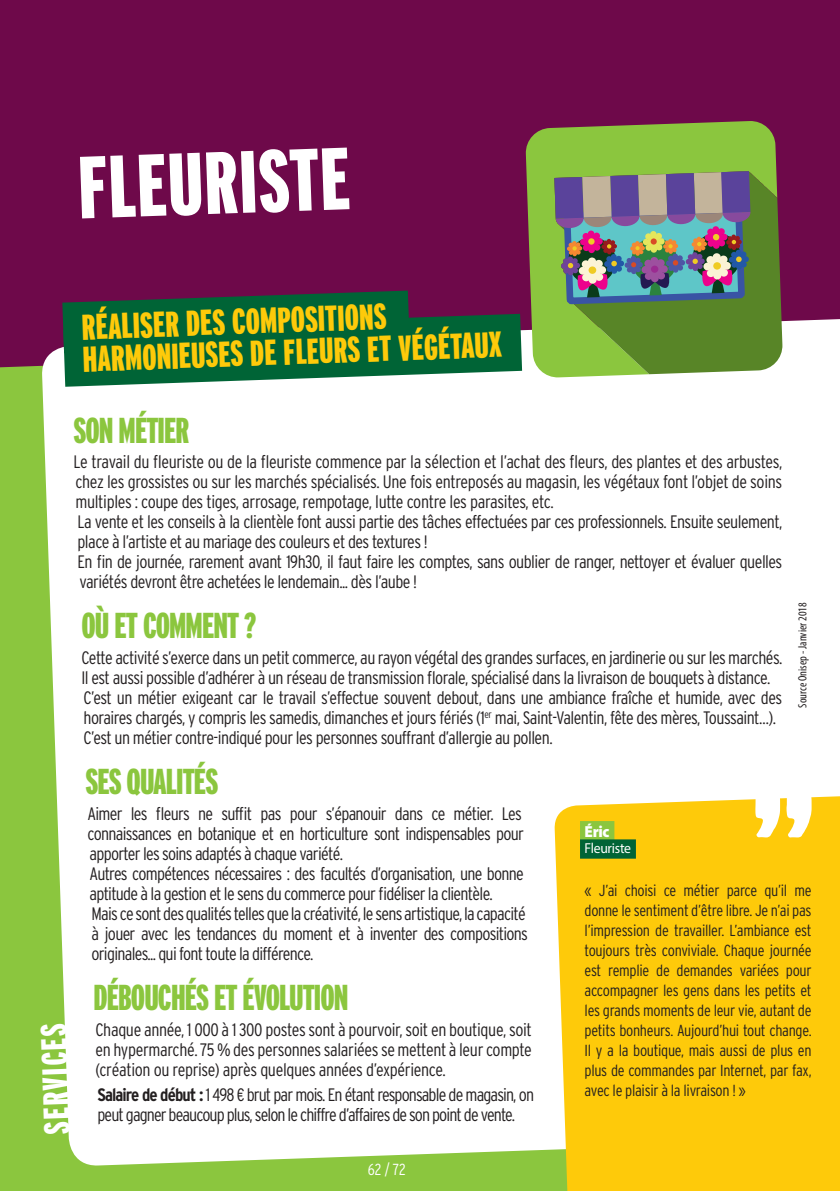
<style>
.page{position:relative;width:840px;height:1191px;background:#fff}
.page>*{position:absolute;margin:0;border:0;box-sizing:border-box;transform-origin:0 0}
.t1{font:900 extra-condensed 88px "Interstate";color:#fff}
.t2{font:900 extra-condensed 36px/32px "Interstate";color:#feca0a}
.t3{font:900 extra-condensed 36px "Interstate";letter-spacing:-.025em;color:#8bc63e}
.t4{font:900 extra-condensed 36px "Interstate";color:#fff}
.t5{font:300 condensed 18px/20px "Interstate";letter-spacing:-.03em;color:#231f20}
.t6{font:300 condensed 18px/20px "Interstate";letter-spacing:-.05em;color:#231f20}
.t7{font:300 condensed 16px/20px "Interstate";letter-spacing:-.02em;color:#231f20;text-align:justify}
.t8{font:300 condensed 16px "Interstate";color:#fff}
.t9{font:900 16px "Myriad Pro";color:#fff;scale:.95 1}
.t10{font:14.4px "Myriad Pro";letter-spacing:-.02em;color:#fff;scale:.95 1}
.t11{font:condensed 12px "Myriad Pro";color:#231f20}
.s1{font-weight:700}
</style>
<div class="page">
<div style="left:0;top:0;width:839px;height:1191px;background:#8bc63e"></div>
<div style="left:0;top:0;width:839px;height:367px;background:#6e094a"></div>
<div style="left:41px;top:317px;width:798px;height:849px;background:#fff"></div>
<div style="left:553px;top:795px;width:286px;height:396px;background:#feca0a"></div>
<svg style="left:755px;top:793px;width:56px;height:44px;background:#fef0bd"></svg>
<svg style="left:62px;top:290px;width:460px;height:97px;background:#236649"></svg>
<div style="left:579px;top:821px;width:35px;height:19px;background:#8bc63e"></div>
<div style="left:579px;top:839px;width:56px;height:19px;background:#006436"></div>
<svg style="left:525px;top:121px;width:251px;height:257px"></svg>
<svg style="left:554px;top:171px;width:228px;height:203px;background:#658833"></svg>
<svg style="left:560px;top:0;width:188px;height:683px;background:#c0b5aa"></svg>
<svg style="left:554px;top:171px;width:196px;height:132px;background:#7b818d"></svg>
<h1 class="t1" style="left:76px;top:134px;width:273px;rotate:-2deg">FLEURISTE</h1>
<h2 class="t2" style="left:81px;top:311px;width:420px;rotate:-2deg">RÉALISER DES COMPOSITIONS<br>HARMONIEUSES DE FLEURS ET VÉGÉTAUX</h2>
<h2 class="t3" style="left:73px;top:408px;width:117px">SON MÉTIER</h2>
<p class="t5" style="left:73px;top:452px;width:710px">Le travail du fleuriste ou de la fleuriste commence par la sélection et l’achat des fleurs, des plantes et des arbustes, chez les grossistes ou sur les marchés spécialisés. Une fois entreposés au magasin, les végétaux font l’objet de soins multiples : coupe des tiges, arrosage, rempotage, lutte contre les parasites, etc.<br>La vente et les conseils à la clientèle font aussi partie des tâches effectuées par ces professionnels. Ensuite seulement, place à l’artiste et au mariage des couleurs et des textures !<br>En fin de journée, rarement avant 19h30, il faut faire les comptes, sans oublier de ranger, nettoyer et évaluer quelles variétés devront être achetées le lendemain... dès l’aube !</p>
<h2 class="t3" style="left:81px;top:604px;width:176px">OÙ ET COMMENT ?</h2>
<p class="t5" style="left:81px;top:647px;width:702px">Cette activité s’exerce dans un petit commerce, au rayon végétal des grandes surfaces, en jardinerie ou sur les marchés.<br>Il est aussi possible d’adhérer à un réseau de transmission florale, spécialisé dans la livraison de bouquets à distance.<br>C’est un métier exigeant car le travail s’effectue souvent debout, dans une ambiance fraîche et humide, avec des horaires chargés, y compris les samedis, dimanches et jours fériés (1<sup>er</sup> mai, Saint-Valentin, fête des mères, Toussaint…).<br>C’est un métier contre-indiqué pour les personnes souffrant d’allergie au pollen.</p>
<h2 class="t3" style="left:85px;top:759px;width:134px">SES QUALITÉS</h2>
<p class="t5" style="left:87px;top:803px;width:442px">Aimer les fleurs ne suffit pas pour s’épanouir dans ce métier. Les connaissances en botanique et en horticulture sont indispensables pour apporter les soins adaptés à chaque variété.<br>Autres compétences nécessaires : des facultés d’organisation, une bonne aptitude à la gestion et le sens du commerce pour fidéliser la clientèle.<br>Mais ce sont des qualités telles que la créativité, le sens artistique, la capacité à jouer avec les tendances du moment et à inventer des compositions originales... qui font toute la différence.</p>
<h2 class="t3" style="left:93px;top:975px;width:256px">DÉBOUCHÉS ET ÉVOLUTION</h2>
<p class="t5" style="left:95px;top:1019px;width:438px;text-align:justify">Chaque année, 1 000 à 1 300 postes sont à pourvoir, soit en boutique, soit en hypermarché. 75 % des personnes salariées se mettent à leur compte (création ou reprise) après quelques années d’expérience.</p>
<p class="t6" style="left:97px;top:1084px;width:438px"><span class="s1">Salaire de début :</span> 1 498 € brut par mois. En étant responsable de magasin, on peut gagner beaucoup plus, selon le chiffre d’affaires de son point de vente.</p>
<p class="t11" style="left:794px;top:707px;width:106px;rotate:-90deg">Source Onisep - Janvier 2018</p>
<p class="t9" style="left:584px;top:822px;width:28px">Éric</p>
<p class="t10" style="left:584px;top:839px;width:50px">Fleuriste</p>
<p class="t7" style="left:584px;top:879px;width:228px">« J’ai choisi ce métier parce qu’il me donne le sentiment d’être libre. Je n’ai pas l’impression de travailler. L’ambiance est toujours très conviviale. Chaque journée est remplie de demandes variées pour accompagner les gens dans les petits et les grands moments de leur vie, autant de petits bonheurs. Aujourd’hui tout change.<br>Il y a la boutique, mais aussi de plus en plus de commandes par Internet, par fax, avec le plaisir à la livraison ! »</p>
<h2 class="t4" style="left:35px;top:1135px;width:112px;rotate:-92deg">SERVICES</h2>
<p class="t8" style="left:367px;top:1160px;width:39px">62 / 72</p>
</div>
